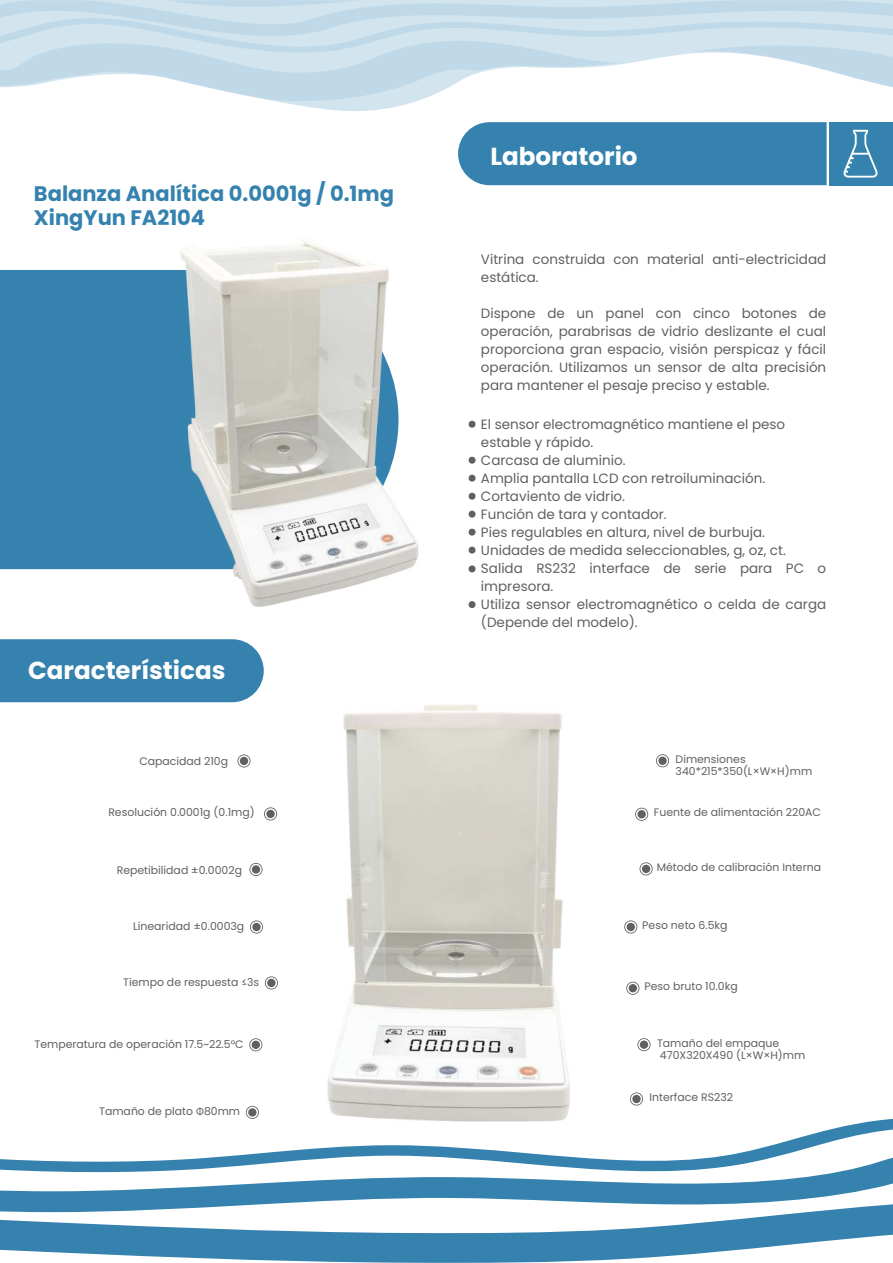
<style>
.page{position:relative;width:893px;height:1263px;background:#fff}
.page>*{position:absolute;margin:0;border:0;box-sizing:border-box;transform-origin:0 0}
.t1{font:700 24.6px "Poppins";color:#fff}
.t2{font:700 21px/24px "Poppins";color:#3582ae}
.t3{font:13.5px/18px "Poppins";color:#606060}
.t4{font:10.95px/11.9px "Poppins";color:#606060}
.s1{font-family:"Myriad Pro"}
</style>
<div class="page">
<img style="left:238px;top:704px;width:432px;height:373px">
<div style="left:0;top:639px;width:264px;height:63px;background:#3582ae"></div>
<div style="left:458px;top:125px;width:369px;height:60px;background:#3582ae"></div>
<svg style="left:477px;top:122px;width:353px;height:3px"></svg>
<svg style="left:0;top:82px;width:893px;height:29px"></svg>
<svg style="left:0;top:75px;width:893px;height:7px"></svg>
<svg style="left:0;top:48px;width:893px;height:27px;fill:#c0d9e8"></svg>
<svg style="left:0;top:0;width:893px;height:48px;background:#cadfeb"></svg>
<div style="left:830px;top:122px;width:63px;height:63px;background:#3582ae"></div>
<div style="left:0;top:270px;width:75px;height:299px;background:#3582ae"></div>
<svg style="left:245px;top:1077px;width:648px;height:48px"></svg>
<svg style="left:0;top:1125px;width:893px;height:137px"></svg>
<svg style="left:843px;top:130px;width:35px;height:48px"></svg>
<img style="left:75px;top:165px;width:439px;height:481px">
<svg style="left:468px;top:420px;width:8px;height:8px"></svg>
<svg style="left:468px;top:456px;width:8px;height:8px"></svg>
<svg style="left:468px;top:492px;width:8px;height:8px"></svg>
<svg style="left:468px;top:474px;width:8px;height:8px"></svg>
<svg style="left:468px;top:510px;width:8px;height:8px"></svg>
<svg style="left:468px;top:528px;width:8px;height:8px"></svg>
<svg style="left:468px;top:546px;width:8px;height:8px"></svg>
<svg style="left:468px;top:565px;width:8px;height:8px"></svg>
<svg style="left:468px;top:601px;width:8px;height:7px"></svg>
<h2 class="t2" style="left:34px;top:181px;width:362px">Balanza Analítica 0.0001g / 0.1mg<br>XingYun FA2104</h2>
<h1 class="t1" style="left:28px;top:656px;width:199px">Características</h1>
<p class="t4" style="left:139px;top:755px;width:90px">Capacidad 210g</p>
<p class="t4" style="left:108px;top:806px;width:148px">Resolución 0.0001g (0.1mg)</p>
<h1 class="t1" style="left:490px;top:142px;width:149px">Laboratorio</h1>
<p class="t3" style="left:481px;top:250px;width:347px">Vitrina construida con material anti-electricidad estática.</p>
<p class="t3" style="left:481px;top:304px;width:347px;text-align:justify">Dispone de un panel con cinco botones de operación, parabrisas de vidrio deslizante el cual proporciona gran espacio, visión perspicaz y fácil operación. Utilizamos un sensor de alta precisión para mantener el pesaje preciso y estable.</p>
<p class="t3" style="left:481px;top:415px;width:347px">El sensor electromagnético mantiene el peso estable y rápido.<br>Carcasa de aluminio.<br>Amplia pantalla LCD con retroiluminación.<br>Cortaviento de vidrio.<br>Función de tara y contador.<br>Pies regulables en altura, nivel de burbuja.<br>Unidades de medida seleccionables, g, oz, ct.<br>Salida RS232 interface de serie para PC o impresora.<br>Utiliza sensor electromagnético o celda de carga (Depende del modelo).</p>
<p class="t4" style="left:676px;top:753px;width:138px">Dimensiones<br>340*215*350(L×W×H)mm</p>
<p class="t4" style="left:654px;top:806px;width:169px">Fuente de alimentación 220AC</p>
<p class="t4" style="left:117px;top:864px;width:127px">Repetibilidad ±0.0002g</p>
<p class="t4" style="left:657px;top:861px;width:166px">Método de calibración Interna</p>
<p class="t4" style="left:133px;top:920px;width:113px">Linearidad ±0.0003g</p>
<p class="t4" style="left:642px;top:919px;width:87px">Peso neto 6.5kg</p>
<p class="t4" style="left:123px;top:976px;width:137px">Tiempo de respuesta ≤3s</p>
<p class="t4" style="left:644px;top:981px;width:95px">Peso bruto 10.0kg</p>
<p class="t4" style="left:35px;top:1038px;width:211px">Temperatura de operación 17.5~22.5°C</p>
<p class="t4" style="left:657px;top:1037px;width:150px">Tamaño del empaque<br>470X320X490 (L×W×H)mm</p>
<p class="t4" style="left:649px;top:1091px;width:85px">Interface RS232</p>
<p class="t4" style="left:99px;top:1105px;width:143px">Tamaño de plato <span class="s1">Ф</span>80mm</p>
</div>
